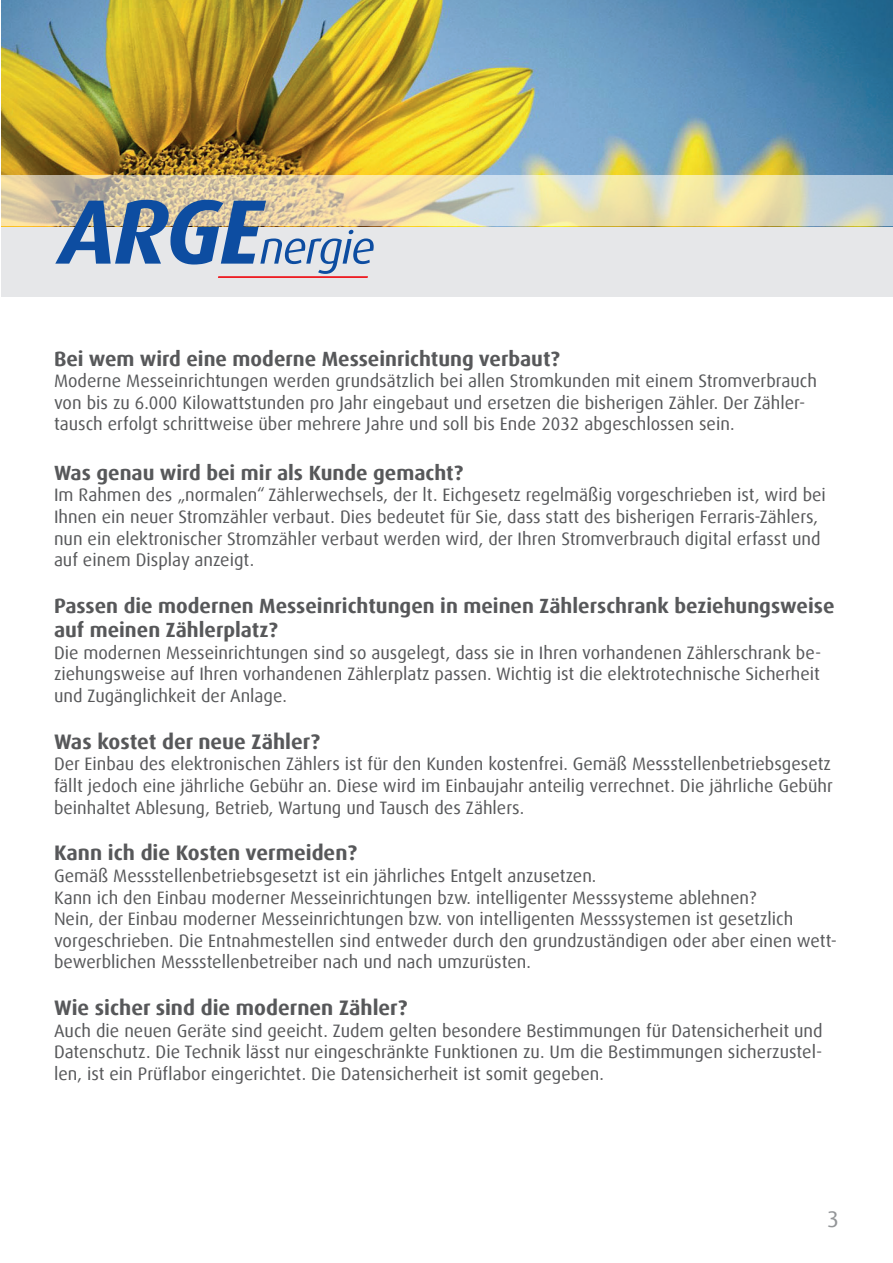
<style>
.page{position:relative;width:893px;height:1263px;background:#fff}
.page>*{position:absolute;margin:0;border:0;box-sizing:border-box;transform-origin:0 0}
.t1{font:22.5px "Dax Offc";color:#939598}
.t2{font:700 21px "Dax Offc";color:#57585a}
.t3{font:700 20.55px/24.8px "Dax Offc";color:#57585a}
.t4{font:18px/21.6px "Dax Offc";color:#57585a}
</style>
<div class="page">
<div style="left:1px;top:225px;width:892px;height:71px;background:#e6e7e9"></div>
<img style="left:1px;top:0;width:892px;height:176px">
<svg style="left:1px;top:176px;width:892px;height:50px;background:#ddd7b4"></svg>
<svg style="left:55px;top:200px;width:319px;height:74px"></svg>
<hr style="left:218px;top:276px;width:150px;height:2px;background:#ee1d23">
<p class="t3" style="left:54px;top:346px;width:507px">Bei wem wird eine moderne Messeinrichtung verbaut?</p>
<p class="t4" style="left:54px;top:370px;width:764px">Moderne Messeinrichtungen werden grundsätzlich bei allen Stromkunden mit einem Stromverbrauch von bis zu 6.000 Kilowattstunden pro Jahr eingebaut und ersetzen die bisherigen Zähler. Der Zähler&shy;tausch erfolgt schrittweise über mehrere Jahre und soll bis Ende 2032 abgeschlossen sein.</p>
<p class="t3" style="left:54px;top:460px;width:411px">Was genau wird bei mir als Kunde gemacht?</p>
<p class="t4" style="left:54px;top:484px;width:773px">Im Rahmen des „normalen“ Zählerwechsels, der lt. Eichgesetz regelmäßig vorgeschrieben ist, wird bei Ihnen ein neuer Stromzähler verbaut. Dies bedeutet für Sie, dass statt des bisherigen Ferraris-Zählers, nun ein elektronischer Stromzähler verbaut werden wird, der Ihren Stromverbrauch digital erfasst und auf einem Display anzeigt.</p>
<p class="t3" style="left:54px;top:593px;width:782px">Passen die modernen Messeinrichtungen in meinen Zählerschrank beziehungsweise auf meinen Zählerplatz?</p>
<p class="t4" style="left:54px;top:642px;width:769px;text-align:justify">Die modernen Messeinrichtungen sind so ausgelegt, dass sie in Ihren vorhandenen Zählerschrank be&shy;ziehungsweise auf Ihren vorhandenen Zählerplatz passen. Wichtig ist die elektrotechnische Sicherheit und Zugänglichkeit der Anlage.</p>
<p class="t2" style="left:54px;top:728px;width:267px">Was kostet der neue Zähler?</p>
<p class="t4" style="left:54px;top:753px;width:780px;text-align:justify">Der Einbau des elektronischen Zählers ist für den Kunden kostenfrei. Gemäß Messstellenbetriebsgesetz fällt jedoch eine jährliche Gebühr an. Diese wird im Einbaujahr anteilig verrechnet. Die jährliche Gebühr beinhaltet Ablesung, Betrieb, Wartung und Tausch des Zählers.</p>
<p class="t2" style="left:54px;top:840px;width:305px">Kann ich die Kosten vermeiden?</p>
<p class="t4" style="left:54px;top:865px;width:784px">Gemäß Messstellenbetriebsgesetzt ist ein jährliches Entgelt anzusetzen.<br>Kann ich den Einbau moderner Messeinrichtungen bzw. intelligenter Messsysteme ablehnen?<br>Nein, der Einbau moderner Messeinrichtungen bzw. von intelligenten Messsystemen ist gesetzlich vorgeschrieben. Die Entnahmestellen sind entweder durch den grundzuständigen oder aber einen wett&shy;bewerblichen Messstellenbetreiber nach und nach umzurüsten.</p>
<p class="t2" style="left:54px;top:994px;width:355px">Wie sicher sind die modernen Zähler?</p>
<p class="t4" style="left:54px;top:1020px;width:770px;text-align:justify">Auch die neuen Geräte sind geeicht. Zudem gelten besondere Bestimmungen für Datensicherheit und Datenschutz. Die Technik lässt nur eingeschränkte Funktionen zu. Um die Bestimmungen sicherzustel&shy;len, ist ein Prüflabor eingerichtet. Die Datensicherheit ist somit gegeben.</p>
<p class="t1" style="left:827px;top:1204px;width:13px">3</p>
</div>
